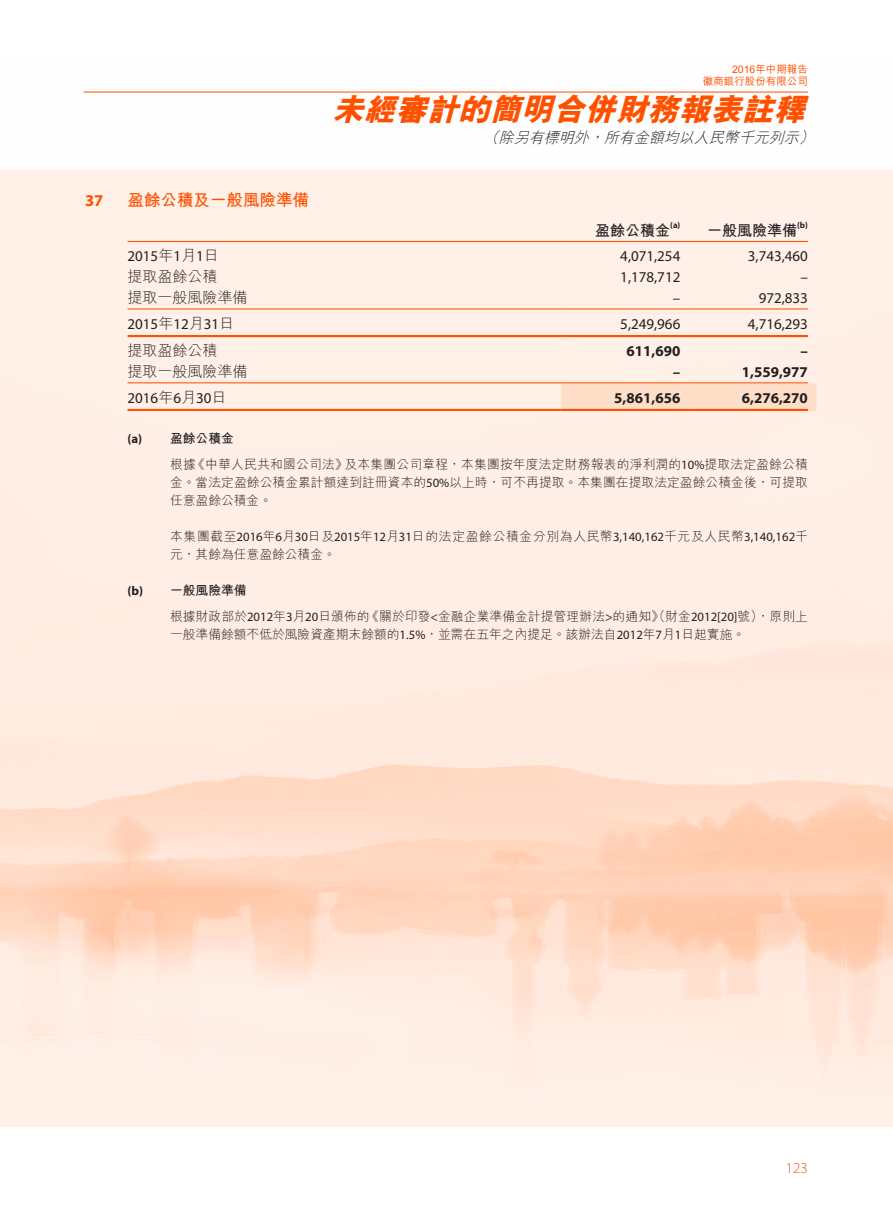
<style>
.page{position:relative;width:893px;height:1212px;background:#fff}
.page>*{position:absolute;margin:0;border:0;box-sizing:border-box;transform-origin:0 0}
.t1{font:italic 800 31.5px "M Hei HK";color:#ff5000}
.t2{font:700 16.5px "M Hei HK";color:#ff5000}
.t3{font:700 16.5px "Myriad Pro";color:#ff5000}
.t4{font:15px "Myriad Pro";color:#231f20}
.t5{font:700 15px "Myriad Pro";color:#231f20}
.t6{font:300 15px "M Hei HK";color:#231f20}
.t7{font:italic 300 15px "M Hei HK";color:#231f20}
.t8{font:700 15px "M Hei HK";color:#231f20}
.t9{font:300 15px "Myriad Pro";color:#ff5000}
.t10{font:300 12.75px/25.7px "M Hei HK";letter-spacing:.01em;color:#231f20}
.t11{font:300 12.75px/18px "M Hei HK";letter-spacing:.055em;color:#231f20}
.t12{font:500 10.5px "M Hei HK";color:#ff5000}
.t13{font:700 8.7px "Myriad Pro";color:#231f20}
.s1{font-family:"M Hei HK";font-weight:300}
.s2{font-family:"Myriad Pro";font-weight:700}
.s3{font-weight:700}
.s4{font-family:"Myriad Pro";font-weight:400}
</style>
<div class="page">
<hr style="left:84px;top:92px;width:724px;height:1px;background:#ff5000">
<div style="left:561px;top:384px;width:255px;height:27px;background:#ffdec8"></div>
<hr style="left:128px;top:241px;width:433px;height:1px;background:#ff5000">
<hr style="left:561px;top:241px;width:128px;height:1px;background:#ff5000">
<hr style="left:689px;top:241px;width:119px;height:1px;background:#ff5000">
<hr style="left:128px;top:308px;width:433px;height:1px;background:#ff5000">
<hr style="left:561px;top:308px;width:128px;height:1px;background:#ff5000">
<hr style="left:689px;top:308px;width:119px;height:1px;background:#ff5000">
<hr style="left:128px;top:335px;width:433px;height:2px;background:#ff5000">
<hr style="left:561px;top:335px;width:128px;height:2px;background:#ff5000">
<hr style="left:689px;top:335px;width:119px;height:2px;background:#ff5000">
<hr style="left:128px;top:382px;width:433px;height:1px;background:#ff5000">
<hr style="left:561px;top:382px;width:128px;height:1px;background:#ff5000">
<hr style="left:689px;top:382px;width:119px;height:1px;background:#ff5000">
<hr style="left:128px;top:409px;width:433px;height:2px;background:#ff5000">
<hr style="left:561px;top:409px;width:128px;height:2px;background:#ff5000">
<hr style="left:689px;top:409px;width:119px;height:2px;background:#ff5000">
<p class="t12" style="left:732px;top:62px;width:77px">2016年中期報告</p>
<p class="t12" style="left:703px;top:74px;width:106px">徽商銀行股份有限公司</p>
<p class="t3" style="left:85px;top:190px;width:20px">37</p>
<p class="t2" style="left:128px;top:188px;width:183px">盈餘公積及一般風險準備</p>
<h1 class="t1" style="left:332px;top:89px;width:485px">未經審計的簡明合併財務報表註釋</h1>
<p class="t7" style="left:484px;top:126px;width:337px">（除另有標明外，所有金額均以人民幣千元列示）</p>
<p class="t8" style="left:595px;top:219px;width:76px">盈餘公積金</p>
<p class="t13" style="left:670px;top:220px;width:12px">(a)</p>
<p class="t8" style="left:707px;top:219px;width:91px">一般風險準備</p>
<p class="t13" style="left:797px;top:220px;width:12px">(b)</p>
<p class="t4" style="left:128px;top:247px;width:93px">2015<span class="s1">年</span>1<span class="s1">月</span>1<span class="s1">日</span></p>
<p class="t4" style="left:620px;top:247px;width:62px">4,071,254</p>
<p class="t4" style="left:748px;top:247px;width:62px">3,743,460</p>
<p class="t6" style="left:128px;top:266px;width:91px">提取盈餘公積</p>
<p class="t4" style="left:620px;top:268px;width:62px">1,178,712</p>
<p class="t4" style="left:800px;top:268px;width:9px">–</p>
<p class="t6" style="left:128px;top:287px;width:121px">提取一般風險準備</p>
<p class="t4" style="left:673px;top:289px;width:9px">–</p>
<p class="t4" style="left:759px;top:289px;width:51px">972,833</p>
<p class="t4" style="left:128px;top:314px;width:108px">2015<span class="s1">年</span>12<span class="s1">月</span>31<span class="s1">日</span></p>
<p class="t4" style="left:620px;top:314px;width:62px">5,249,966</p>
<p class="t4" style="left:748px;top:314px;width:62px">4,716,293</p>
<p class="t6" style="left:128px;top:340px;width:91px">提取盈餘公積</p>
<p class="t5" style="left:626px;top:341px;width:55px">611,690</p>
<p class="t5" style="left:800px;top:341px;width:9px">–</p>
<p class="t6" style="left:128px;top:361px;width:122px">提取一般風險準備</p>
<p class="t5" style="left:673px;top:362px;width:9px">–</p>
<p class="t5" style="left:742px;top:362px;width:68px">1,559,977</p>
<p class="t4" style="left:128px;top:388px;width:100px">2016<span class="s1">年</span>6<span class="s1">月</span>30<span class="s1">日</span></p>
<p class="t5" style="left:614px;top:388px;width:68px">5,861,656</p>
<p class="t5" style="left:742px;top:388px;width:68px">6,276,270</p>
<p class="t10" style="left:170px;top:425px;width:639px;text-indent:-43px"><span class="s2">(a)</span> <span class="s3">盈餘公積金<br></span>根據《中華人民共和國公司法》及本集團公司章程，本集團按年度法定財務報表的淨利潤的<span class="s4">10%</span>提取法定盈餘公積</p>
<p class="t10" style="left:170px;top:473px;width:639px;line-height:18px">金。當法定盈餘公積金累計額達到註冊資本的<span class="s4">50%</span>以上時，可不再提取。本集團在提取法定盈餘公積金後，可提取任意盈餘公積金。</p>
<p class="t11" style="left:170px;top:527px;width:639px">本集團截至<span class="s4">2016</span>年<span class="s4">6</span>月<span class="s4">30</span>日及<span class="s4">2015</span>年<span class="s4">12</span>月<span class="s4">31</span>日的法定盈餘公積金分別為人民幣<span class="s4">3,140,162</span>千元及人民幣<span class="s4">3,140,162</span>千元，其餘為任意盈餘公積金。</p>
<p class="t10" style="left:170px;top:577px;width:639px;text-indent:-43px"><span class="s2">(b)</span> <span class="s3">一般風險準備<br></span>根據財政部於<span class="s4">2012</span>年<span class="s4">3</span>月<span class="s4">20</span>日頒佈的《關於印發<span class="s4">&lt;</span>金融企業準備金計提管理辦法<span class="s4">&gt;</span>的通知》（財金<span class="s4">2012[20]</span>號），原則上</p>
<p class="t10" style="left:170px;top:621px;width:577px">一般準備餘額不低於風險資產期末餘額的<span class="s4">1.5%</span>，並需在五年之內提足。該辦法自<span class="s4">2012</span>年<span class="s4">7</span>月<span class="s4">1</span>日起實施。</p>
<p class="t9" style="left:786px;top:1159px;width:23px">123</p>
</div>
